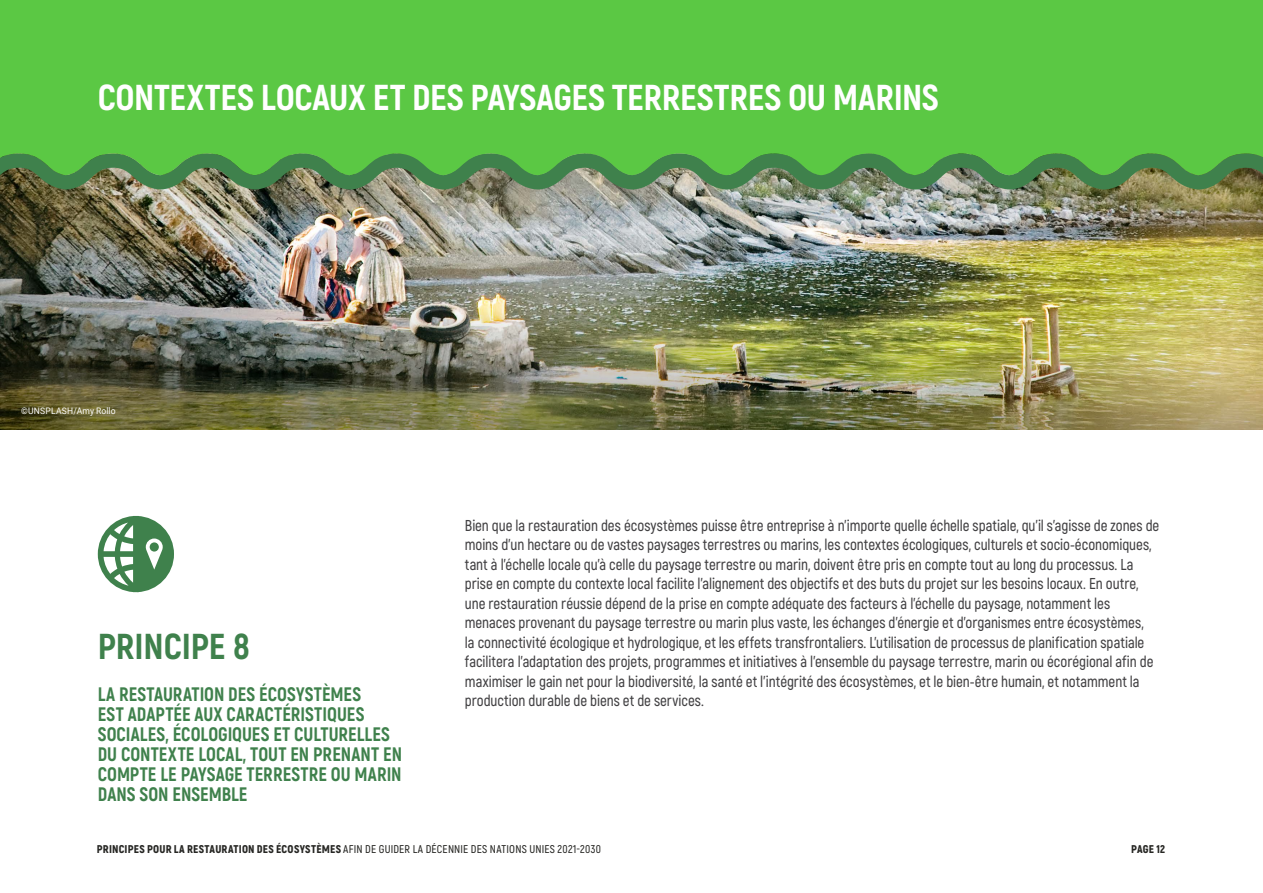
<style>
.page{position:relative;width:1263px;height:893px;background:#fff}
.page>*{position:absolute;margin:0;border:0;box-sizing:border-box;transform-origin:0 0}
.t1{font:800 36px "Akrobat";letter-spacing:-.005em;color:#fff}
.t2{font:800 36px "Akrobat";color:#3f814c}
.t3{font:800 19.5px/20px "Akrobat";letter-spacing:.005em;color:#3f814c;scale:.95 1}
.t4{font:600 15.75px/19.5px "Akrobat";color:#414042;scale:.95 1}
.t5{font:600 11.25px "Akrobat";letter-spacing:.02em;color:#272724}
.t6{font:900 11.25px "Akrobat";letter-spacing:.015em;color:#272724}
.t7{font:9px "Roboto";letter-spacing:.02em;color:#fff;scale:.95 1}
.s1{font-weight:900}
</style>
<div class="page">
<img style="left:0;top:190px;width:1263px;height:52px">
<img style="left:0;top:175px;width:1263px;height:15px">
<svg style="left:0;top:0;width:1263px;height:175px;background:#59c344"></svg>
<svg style="left:98px;top:516px;width:76px;height:76px"></svg>
<img style="left:0;top:242px;width:1263px;height:187px">
<h1 class="t1" style="left:98px;top:75px;width:843px">CONTEXTES LOCAUX ET DES PAYSAGES TERRESTRES OU MARINS</h1>
<p class="t7" style="left:21px;top:404px;width:101px">©UNSPLASH/Amy Rollo</p>
<h1 class="t2" style="left:98px;top:624px;width:154px">PRINCIPE 8</h1>
<p class="t3" style="left:98px;top:684px;width:322px">LA RESTAURATION DES ÉCOSYSTÈMES<br>EST ADAPTÉE AUX CARACTÉRISTIQUES<br>SOCIALES, ÉCOLOGIQUES ET CULTURELLES<br>DU CONTEXTE LOCAL, TOUT EN PRENANT EN<br>COMPTE LE PAYSAGE TERRESTRE OU MARIN<br>DANS SON ENSEMBLE</p>
<p class="t4" style="left:465px;top:515px;width:732px">Bien que la restauration des écosystèmes puisse être entreprise à n’importe quelle échelle spatiale, qu’il s’agisse de zones de moins d’un hectare ou de vastes paysages terrestres ou marins, les contextes écologiques, culturels et socio-économiques, tant à l’échelle locale qu’à celle du paysage terrestre ou marin, doivent être pris en compte tout au long du processus. La prise en compte du contexte local facilite l’alignement des objectifs et des buts du projet sur les besoins locaux. En outre, une restauration réussie dépend de la prise en compte adéquate des facteurs à l’échelle du paysage, notamment les menaces provenant du paysage terrestre ou marin plus vaste, les échanges d’énergie et d’organismes entre écosystèmes,<br>la connectivité écologique et hydrologique, et les effets transfrontaliers. L’utilisation de processus de planification spatiale facilitera l’adaptation des projets, programmes et initiatives à l’ensemble du paysage terrestre, marin ou écorégional afin de maximiser le gain net pour la biodiversité, la santé et l’intégrité des écosystèmes, et le bien-être humain, et notamment la production durable de biens et de services.</p>
<p class="t5" style="left:97px;top:842px;width:506px"><span class="s1">PRINCIPES POUR LA RESTAURATION DES ÉCOSYSTÈMES</span> AFIN DE GUIDER LA DÉCENNIE DES NATIONS UNIES 2021-2030</p>
<p class="t6" style="left:1131px;top:842px;width:35px">PAGE 12</p>
</div>
